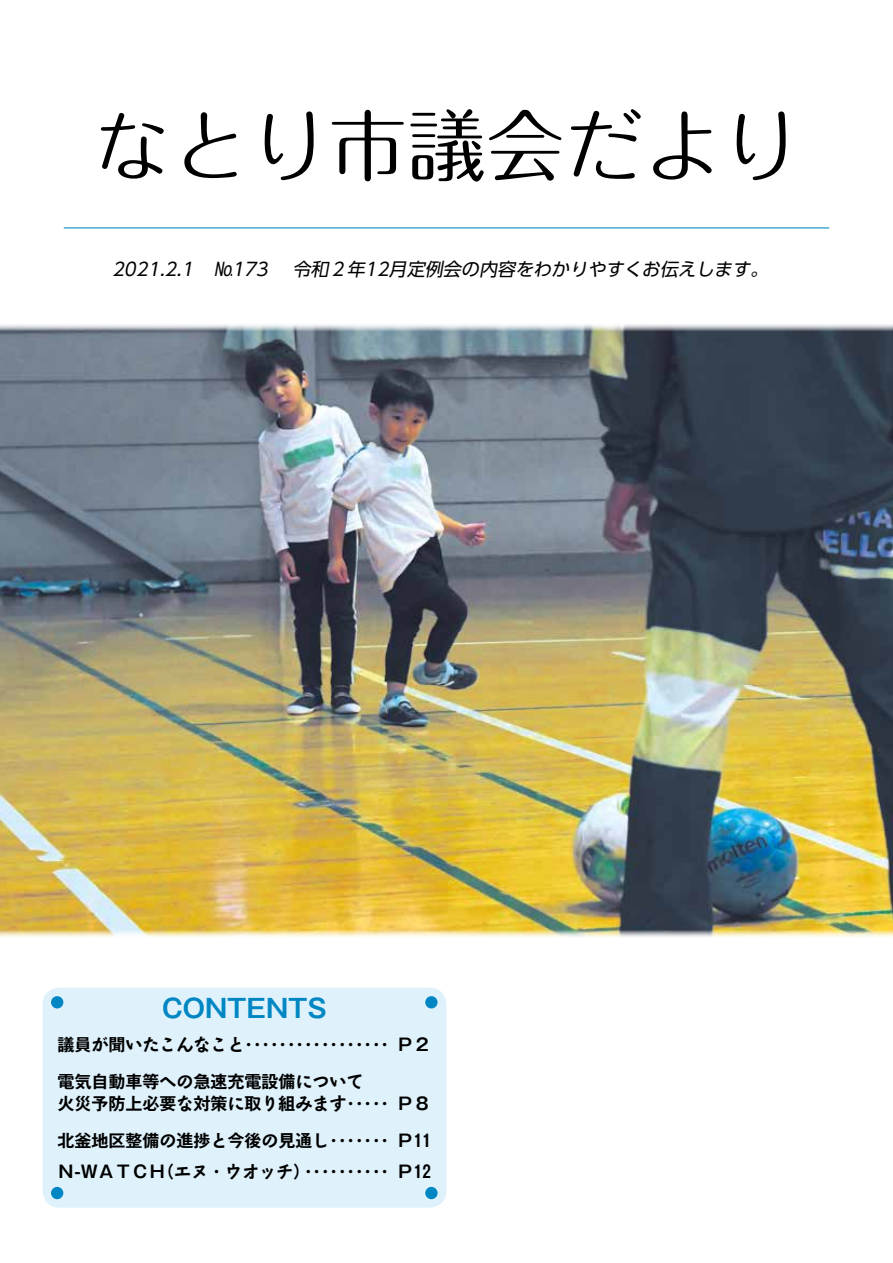
<style>
.page{position:relative;width:893px;height:1263px;background:#fff}
.page>*{position:absolute;margin:0;border:0;box-sizing:border-box;transform-origin:0 0}
.t1{font:78.6px "Maru Fo Pro";color:#000}
.t2{font:700 25.5px "Gothic MB101 Pro De";color:#0087c3}
.t3{font:italic 18px "UD Shin Go Pro";color:#000}
.t4{font:700 16.95px/36.6px "Gothic MB101 Pro De";color:#000}
.s1{font-family:"Bokutoh N Std De"}
</style>
<div class="page">
<img style="left:0;top:324px;width:893px;height:613px">
<svg style="left:289px;top:324px;width:473px;height:1px"></svg>
<hr style="left:64px;top:227px;width:765px;height:1px;background:#0087c3">
<div style="left:43px;top:988px;width:403px;height:220px;background:#dff2fc;border-radius:17px"></div>
<div style="left:51px;top:996px;width:12px;height:12px;background:#0087c3;border-radius:50%"></div>
<div style="left:51px;top:1187px;width:12px;height:12px;background:#0087c3;border-radius:50%"></div>
<div style="left:425px;top:996px;width:13px;height:12px;background:#0087c3;border-radius:50%"></div>
<div style="left:425px;top:1187px;width:13px;height:12px;background:#0087c3;border-radius:50%"></div>
<h1 class="t1" style="left:92px;top:83px;width:709px">なとり市議会だより</h1>
<p class="t3" style="left:112px;top:255px;width:88px">2021.2.1</p>
<p class="t3" style="left:232px;top:255px;width:42px">173</p>
<p class="t3" style="left:214px;top:255px;width:25px">№</p>
<p class="t3" style="left:389px;top:255px;width:368px">月定例会の内容をわかりやすくお伝えします</p>
<p class="t3" style="left:347px;top:255px;width:25px">年</p>
<p class="t3" style="left:292px;top:255px;width:43px">令和</p>
<p class="t3" style="left:329px;top:255px;width:25px">２</p>
<p class="t3" style="left:365px;top:255px;width:30px">12</p>
<p class="t3" style="left:750px;top:255px;width:25px">。</p>
<h2 class="t2" style="left:162px;top:987px;width:166px">CONTENTS</h2>
<p class="t4" style="left:57px;top:1024px;width:333px">議員<span class="s1">が</span>聞<span class="s1">いたこんなこと</span>･････････････････電気自動車等<span class="s1">への</span>急速充電設備<span class="s1">について</span></p>
<p class="t4" style="left:397px;top:1024px;width:36px">Ｐ２</p>
<p class="t4" style="left:57px;top:1083px;width:333px">火災予防上必要<span class="s1">な</span>対策<span class="s1">に</span>取<span class="s1">り</span>組<span class="s1">みます</span>･････</p>
<p class="t4" style="left:397px;top:1083px;width:36px">Ｐ８</p>
<p class="t4" style="left:57px;top:1120px;width:333px">北釜地区整備<span class="s1">の</span>進捗<span class="s1">と</span>今後<span class="s1">の</span>見通<span class="s1">し</span>･･･････</p>
<p class="t4" style="left:397px;top:1120px;width:36px">Ｐ11</p>
<p class="t4" style="left:157px;top:1151px;width:233px">（<span class="s1">エヌ</span>・<span class="s1">ウオッチ</span>）･･････････</p>
<p class="t4" style="left:57px;top:1151px;width:110px">Ｎ-ＷＡＴＣＨ</p>
<p class="t4" style="left:397px;top:1151px;width:36px">Ｐ12</p>
</div>
